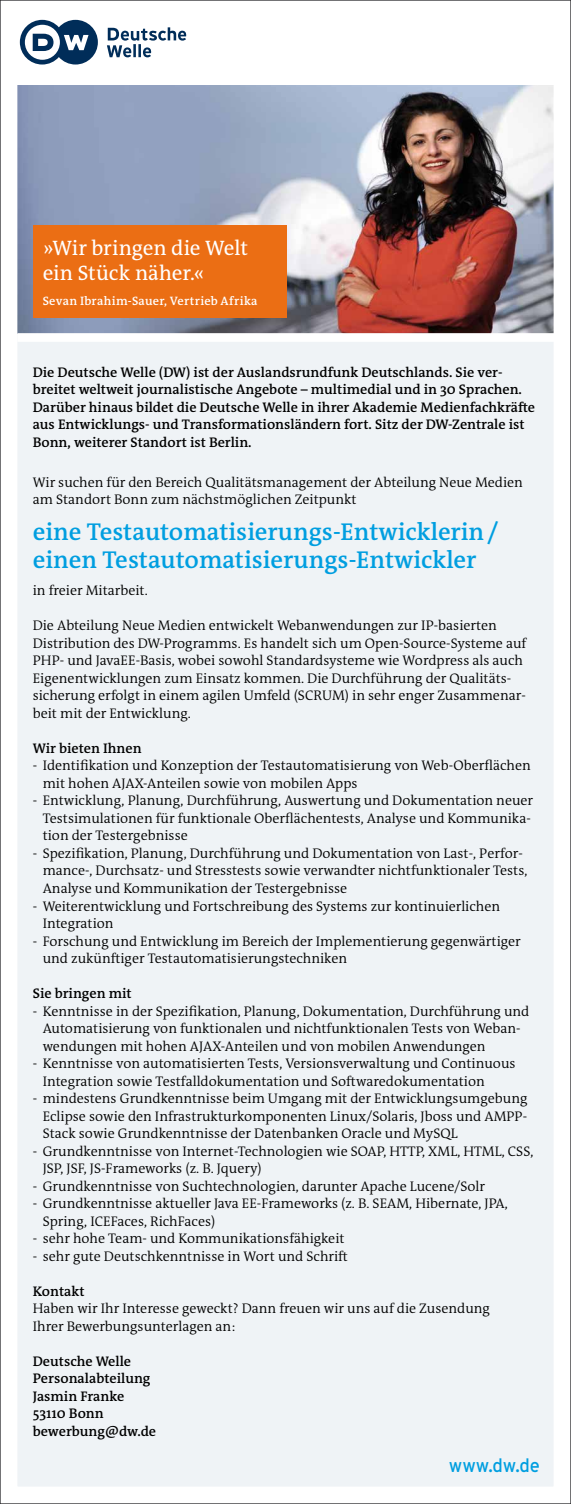
<style>
.page{position:relative;width:571px;height:1504px;background:#fff}
.page>*{position:absolute;margin:0;border:0;box-sizing:border-box;transform-origin:0 0}
.t1{font:600 24.5px/28px "DW The Antiqua B W6";color:#009ee0}
.t2{font:21px/25.2px "DW The Antiqua B W5 Plain";letter-spacing:-.005em;color:#fff}
.t3{font:18.9px "Interstate DW";color:#009ee0;scale:.96 1}
.t4{font:300 14px/17.5px "DW The Antiqua B W4";color:#000}
.t5{font:600 14px/17.5px "DW The Antiqua B W6";color:#000}
.t6{font:600 12.25px "DW The Antiqua B W6";letter-spacing:.025em;color:#fff}
</style>
<div class="page">
<div style="left:0;top:0;width:570px;height:1503px;background:#eff3f6"></div>
<img style="left:18px;top:84px;width:534px;height:249px">
<div style="left:33px;top:225px;width:253px;height:92px;background:#eb6e14"></div>
<div style="left:0;top:0;width:570px;height:1503px;border:17px solid #fff"></div>
<div style="left:0;top:0;width:570px;height:84px;background:#fff"></div>
<svg style="left:107px;top:27px;width:79px;height:30px"></svg>
<svg style="left:20px;top:20px;width:78px;height:44px"></svg>
<div style="left:17px;top:333px;width:538px;height:9px;background:#fff"></div>
<h2 class="t2" style="left:43px;top:235px;width:207px">»Wir bringen die Welt ein Stück näher.«</h2>
<p class="t6" style="left:43px;top:293px;width:216px">Sevan Ibrahim-Sauer, Vertrieb Afrika</p>
<p class="t5" style="left:33px;top:363px;width:503px">Die Deutsche Welle (DW) ist der Auslandsrundfunk Deutschlands. Sie ver&shy;breitet weltweit journalistische Angebote – multimedial und in 30 Sprachen.<br>Darüber hinaus bildet die Deutsche Welle in ihrer Akademie Medienfachkräfte aus Entwicklungs- und Transformationsländern fort. Sitz der DW-Zentrale ist Bonn, weiterer Standort ist Berlin.</p>
<p class="t4" style="left:33px;top:473px;width:491px">Wir suchen für den Bereich Qualitätsmanagement der Abteilung Neue Medien am Standort Bonn zum nächstmöglichen Zeitpunkt</p>
<h1 class="t1" style="left:33px;top:517px;width:467px">eine Testautomatisierungs-Entwicklerin/ einen Testautomatisierungs-Entwickler</h1>
<p class="t4" style="left:33px;top:582px;width:116px">in freier Mitarbeit.</p>
<p class="t4" style="left:33px;top:617px;width:495px">Die Abteilung Neue Medien entwickelt Webanwendungen zur IP-basierten Distribution des DW-Programms. Es handelt sich um Open-Source-Systeme auf PHP- und JavaEE-Basis, wobei sowohl Standardsysteme wie Wordpress als auch Eigenentwicklungen zum Einsatz kommen. Die Durchführung der Qualitäts&shy;sicherung erfolgt in einem agilen Umfeld (SCRUM) in sehr enger Zusammenar&shy;beit mit der Entwicklung.</p>
<p class="t5" style="left:33px;top:739px;width:110px">Wir bieten Ihnen</p>
<p class="t4" style="left:43px;top:757px;width:489px;text-indent:-10px">- Identifikation und Konzeption der Testautomatisierung von Web-Oberflächen mit hohen AJAX-Anteilen sowie von mobilen Apps</p>
<p class="t4" style="left:43px;top:792px;width:491px;text-indent:-10px">- Entwicklung, Planung, Durchführung, Auswertung und Dokumentation neuer<br>Testsimulationen für funktionale Oberflächentests, Analyse und Kommunika&shy;tion der Testergebnisse</p>
<p class="t4" style="left:43px;top:844px;width:486px;text-indent:-10px">- Spezifikation, Planung, Durchführung und Dokumentation von Last-, Perfor&shy;mance-, Durchsatz- und Stresstests sowie verwandter nichtfunktionaler Tests,<br>Analyse und Kommunikation der Testergebnisse</p>
<p class="t4" style="left:43px;top:897px;width:459px;text-indent:-10px">- Weiterentwicklung und Fortschreibung des Systems zur kontinuierlichen<br>Integration</p>
<p class="t4" style="left:43px;top:932px;width:479px;text-indent:-10px">- Forschung und Entwicklung im Bereich der Implementierung gegenwärtiger und zukünftiger Testautomatisierungstechniken</p>
<p class="t5" style="left:33px;top:984px;width:100px">Sie bringen mit</p>
<p class="t4" style="left:43px;top:1002px;width:488px;text-indent:-10px">- Kenntnisse in der Spezifikation, Planung, Dokumentation, Durchführung und<br>Automatisierung von funktionalen und nichtfunktionalen Tests von Weban&shy;wendungen mit hohen AJAX-Anteilen und von mobilen Anwendungen</p>
<p class="t4" style="left:43px;top:1054px;width:474px;text-indent:-10px">- Kenntnisse von automatisierten Tests, Versionsverwaltung und Continuous<br>Integration sowie Testfalldokumentation und Softwaredokumentation</p>
<p class="t4" style="left:43px;top:1089px;width:486px;text-align:justify;text-indent:-10px">- mindestens Grundkenntnisse beim Umgang mit der Entwicklungsumgebung Eclipse sowie den Infrastrukturkomponenten Linux/Solaris, Jboss und AMPP-Stack sowie Grundkenntnisse der Datenbanken Oracle und MySQL</p>
<p class="t4" style="left:43px;top:1142px;width:492px;text-indent:-10px">- Grundkenntnisse von Internet-Technologien wie SOAP, HTTP, XML, HTML, CSS,<br>JSP, JSF, JS-Frameworks (z. B. Jquery)</p>
<p class="t4" style="left:33px;top:1177px;width:454px">- Grundkenntnisse von Suchtechnologien, darunter Apache Lucene/Solr</p>
<p class="t4" style="left:43px;top:1194px;width:466px;text-indent:-10px">- Grundkenntnisse aktueller Java EE-Frameworks (z. B. SEAM, Hibernate, JPA,<br>Spring, ICEFaces, RichFaces)</p>
<p class="t4" style="left:33px;top:1229px;width:313px">- sehr hohe Team- und Kommunikationsfähigkeit</p>
<p class="t4" style="left:33px;top:1247px;width:316px">- sehr gute Deutschkenntnisse in Wort und Schrift</p>
<p class="t5" style="left:33px;top:1282px;width:53px">Kontakt</p>
<p class="t4" style="left:33px;top:1299px;width:458px">Haben wir Ihr Interesse geweckt? Dann freuen wir uns auf die Zusendung<br>Ihrer Bewerbungsunterlagen an:</p>
<p class="t5" style="left:33px;top:1352px;width:125px">Deutsche Welle<br>Personalabteilung<br>Jasmin Franke<br>53110 Bonn bewerbung@dw.de</p>
<h3 class="t3" style="left:448px;top:1454px;width:96px">www.dw.de</h3>
</div>
